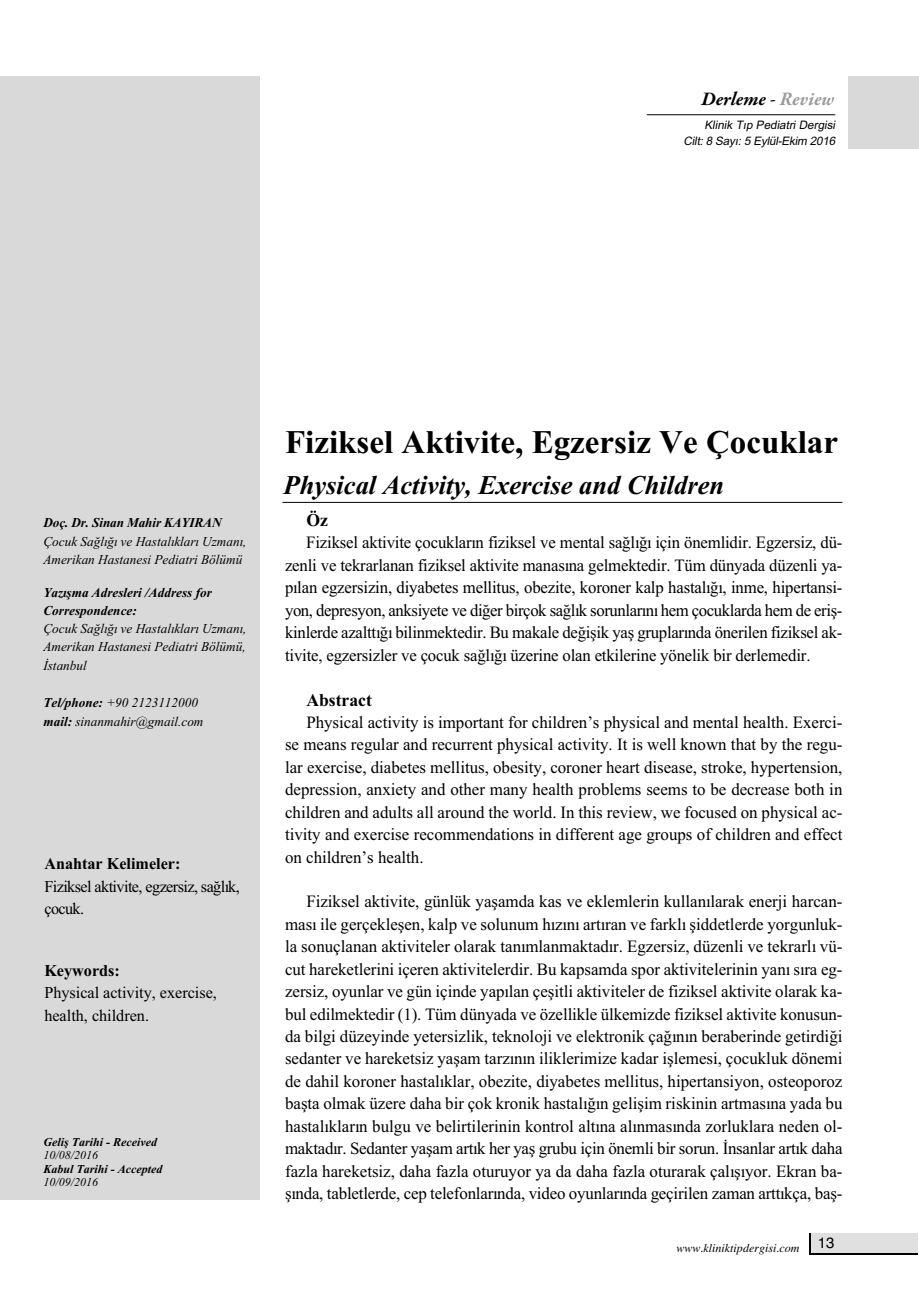
<style>
.page{position:relative;width:919px;height:1289px;background:#fff}
.page>*{position:absolute;margin:0;border:0;box-sizing:border-box;transform-origin:0 0}
.t1{font:700 33px "Times New Roman";color:#000}
.t2{font:italic 700 27px "Times New Roman";color:#000}
.t3{font:italic 700 19.5px "Garamond Premr Pro";color:#000}
.t4{font:700 18px "Times New Roman";color:#000}
.t5{font:17.25px/22.4px "Times New Roman";letter-spacing:-.01em;color:#000;text-align:justify}
.t6{font:16.5px/22.5px "Times New Roman";color:#000}
.t7{font:16.5px/22.5px "Times New Roman";letter-spacing:-.035em;color:#000}
.t8{font:700 16.5px "Times New Roman";color:#000}
.t9{font:italic 13.5px/18.1px "Times New Roman";color:#000}
.t10{font:italic 700 13.5px/18px "Times New Roman";color:#000}
.t11{font:italic 700 12px "Times New Roman";color:#000}
.t12{font:italic 12px "Times";color:#000}
.t13{font:italic 12px "Times New Roman";color:#000}
.t14{font:11.7px/15.8px "Arial T Italic";color:#000;text-align:right}
.s1{font-weight:400}
.s2{color:#999}
.s3{font-weight:700}
</style>
<div class="page">
<div style="left:0;top:77px;width:260px;height:1122px;background:#d9d9d9"></div>
<div style="left:848px;top:77px;width:70px;height:72px;background:#d9d9d9"></div>
<hr style="left:282px;top:502px;width:560px;height:1px;background:#000">
<hr style="left:646px;top:114px;width:189px;height:1px;background:#000">
<svg style="left:809px;top:1233px;width:108px;height:21px"></svg>
<div style="left:811px;top:1233px;width:106px;height:19px;background:#e0e0e0"></div>
<p class="t3" style="left:701px;top:87px;width:134px">Derleme <span class="s1">-</span> <span class="s2">Review</span></p>
<p class="t14" style="left:683px;top:118px;width:153px">Klinik Tıp Pediatri Dergisi<br>Cilt: 8 Sayı: 5 Eylül-Ekim 2016</p>
<p class="t10" style="left:43px;top:515px;width:180px">Doç. Dr. Sinan Mahir KAYIRAN</p>
<p class="t9" style="left:43px;top:533px;width:204px">Çocuk Sağlığı ve Hastalıkları Uzmanı,<br>Amerikan Hastanesi Pediatri Bölümü</p>
<p class="t10" style="left:43px;top:585px;width:170px">Yazışma Adresleri /Address for<br>Correspondence:</p>
<p class="t9" style="left:43px;top:621px;width:204px;text-align:justify">Çocuk Sağlığı ve Hastalıkları Uzmanı, Amerikan Hastanesi Pediatri Bölümü, İstanbul</p>
<p class="t9" style="left:43px;top:694px;width:161px;line-height:19px"><span class="s3">Tel/phone:</span> +90 2123112000 <span class="s3">mail:</span> sinanmahir@gmail.com</p>
<p class="t8" style="left:44px;top:858px;width:138px">Anahtar Kelimeler:</p>
<p class="t7" style="left:44px;top:876px;width:197px">Fiziksel aktivite, egzersiz, sağlık, çocuk.</p>
<p class="t8" style="left:44px;top:964px;width:77px">Keywords:</p>
<p class="t6" style="left:44px;top:982px;width:174px">Physical activity, exercise, health, children.</p>
<p class="t11" style="left:43px;top:1137px;width:115px">Geliş Tarihi - Received</p>
<p class="t13" style="left:43px;top:1150px;width:56px">10/08/2016</p>
<p class="t11" style="left:43px;top:1164px;width:121px">Kabul Tarihi - Accepted</p>
<p class="t13" style="left:43px;top:1177px;width:56px">10/09/2016</p>
<h1 class="t1" style="left:285px;top:431px;width:554px">Fiziksel Aktivite, Egzersiz Ve Çocuklar</h1>
<h2 class="t2" style="left:283px;top:476px;width:442px">Physical Activity, Exercise and Children</h2>
<p class="t4" style="left:306px;top:514px;width:23px">Öz</p>
<p class="t5" style="left:285px;top:533px;width:559px;text-indent:21px">Fiziksel aktivite çocukların fiziksel ve mental sağlığı için önemlidir. Egzersiz, dü&shy;zenli ve tekrarlanan fiziksel aktivite manasına gelmektedir. Tüm dünyada düzenli ya&shy;pılan egzersizin, diyabetes mellitus, obezite, koroner kalp hastalığı, inme, hipertansi&shy;yon, depresyon, anksiyete ve diğer birçok sağlık sorunlarını hem çocuklarda hem de eriş&shy;kinlerde azalttığı bilinmektedir. Bu makale değişik yaş gruplarında önerilen fiziksel ak&shy;tivite, egzersizler ve çocuk sağlığı üzerine olan etkilerine yönelik bir derlemedir.</p>
<p class="t4" style="left:306px;top:693px;width:67px">Abstract</p>
<p class="t5" style="left:285px;top:712px;width:559px;text-indent:21px">Physical activity is important for children’s physical and mental health. Exerci&shy;se means regular and recurrent physical activity. It is well known that by the regu&shy;lar exercise, diabetes mellitus, obesity, coroner heart disease, stroke, hypertension, depression, anxiety and other many health problems seems to be decrease both in children and adults all around the world. In this review, we focused on physical ac&shy;tivity and exercise recommendations in different age groups of children and effect on children’s health.</p>
<p class="t5" style="left:285px;top:892px;width:559px;text-indent:21px">Fiziksel aktivite, günlük yaşamda kas ve eklemlerin kullanılarak enerji harcan&shy;ması ile gerçekleşen, kalp ve solunum hızını artıran ve farklı şiddetlerde yorgunluk&shy;la sonuçlanan aktiviteler olarak tanımlanmaktadır. Egzersiz, düzenli ve tekrarlı vü&shy;cut hareketlerini içeren aktivitelerdir. Bu kapsamda spor aktivitelerinin yanı sıra eg&shy;zersiz, oyunlar ve gün içinde yapılan çeşitli aktiviteler de fiziksel aktivite olarak ka&shy;bul edilmektedir (1). Tüm dünyada ve özellikle ülkemizde fiziksel aktivite konusun&shy;da bilgi düzeyinde yetersizlik, teknoloji ve elektronik çağının beraberinde getirdiği sedanter ve hareketsiz yaşam tarzının iliklerimize kadar işlemesi, çocukluk dönemi de dahil koroner hastalıklar, obezite, diyabetes mellitus, hipertansiyon, osteoporoz başta olmak üzere daha bir çok kronik hastalığın gelişim riskinin artmasına yada bu hastalıkların bulgu ve belirtilerinin kontrol altına alınmasında zorluklara neden ol&shy;maktadır. Sedanter yaşam artık her yaş grubu için önemli bir sorun. İnsanlar artık daha fazla hareketsiz, daha fazla oturuyor ya da daha fazla oturarak çalışıyor. Ekran ba&shy;şında, tabletlerde, cep telefonlarında, video oyunlarında geçirilen zaman arttıkça, baş-</p>
<p class="t12" style="left:676px;top:1243px;width:159px">www.kliniktipdergisi.com <sup>13</sup></p>
</div>
